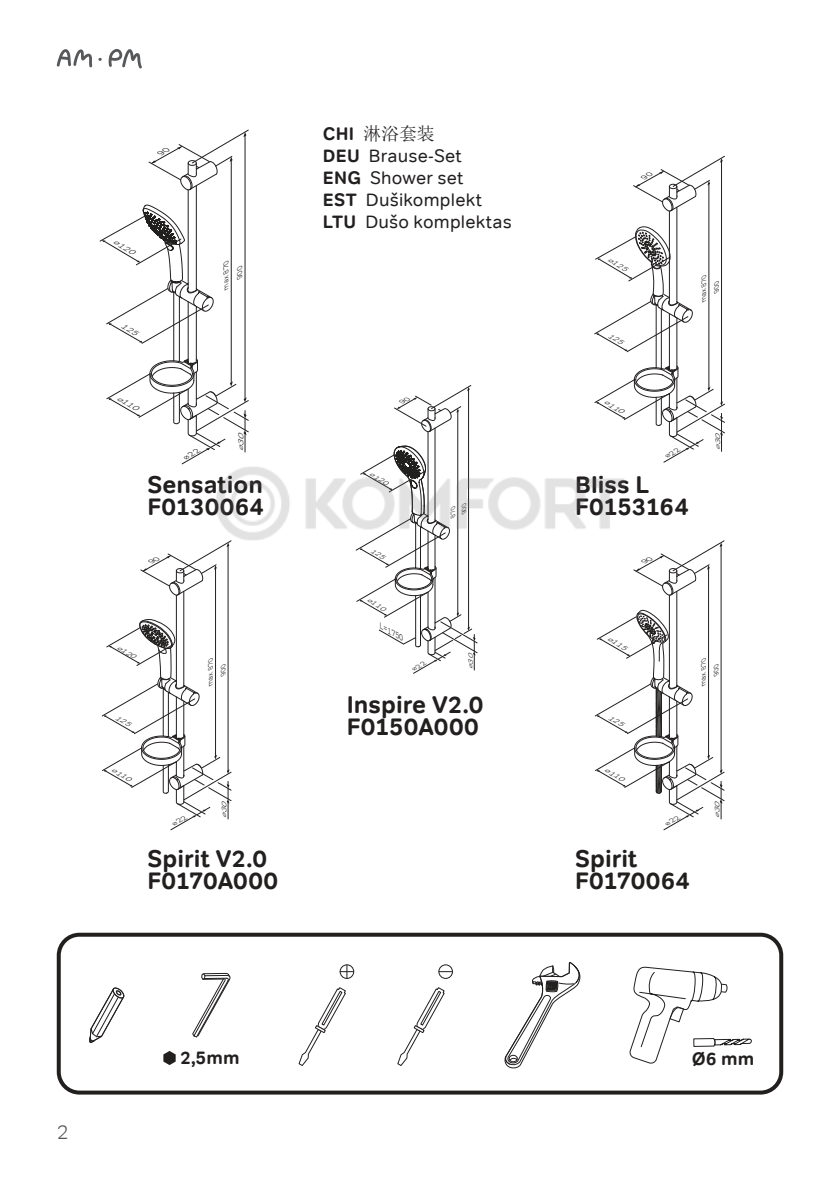
<style>
.page{position:relative;width:840px;height:1191px;background:#fff}
.page>*{position:absolute;margin:0;border:0;box-sizing:border-box;transform-origin:0 0}
.t1{font:700 24px/22px "Tondo Corp";color:#221f1f}
.t2{font:300 20px "Tondo Corp";color:#57585a}
.t3{font:18px/22px "Tondo Corp";letter-spacing:.01em;color:#221f1f}
.t4{font:700 18px "Tondo Corp";color:#221f1f}
.t5{font:18px "Sim Sun";color:#221f1f}
.t6{font:italic 300 7.6px "Tondo Corp";color:#221f1f}
.t7{font:italic 300 7.4px "Tondo Corp";color:#221f1f;scale:1.33 1}
.t8{font:italic 300 7.2px/13.8px "Tondo Corp";color:#221f1f}
.t9{font:italic 300 6.8px "Tondo Corp";color:#221f1f;scale:1.33 1}
.t10{font:italic 300 6.6px "Tondo Corp";color:#221f1f;scale:1.33 1}
.t11{font:italic 300 6.6px "Tondo Corp";color:#221f1f}
.t12{font:italic 300 6.4px "Tondo Corp";color:#221f1f;scale:1.33 1}
.t13{font:italic 300 6.2px/10.8px "Tondo Corp";color:#221f1f;text-align:center}
.s1{font-family:"Cambria";font-weight:400}
.s2{font-family:"Tondo Corp";font-weight:700}
.s3{font-weight:700}
.s4{font-size:6.6px}
</style>
<div class="page">
<svg style="left:98px;top:58px;width:4px;height:3px"></svg>
<svg style="left:109px;top:49px;width:33px;height:19px"></svg>
<svg style="left:57px;top:49px;width:35px;height:18px"></svg>
<svg style="left:89px;top:987px;width:36px;height:56px"></svg>
<div style="left:339px;top:964px;width:15px;height:14px;border:1px solid #221f1f;border-radius:50%"></div>
<svg style="left:340px;top:965px;width:13px;height:13px"></svg>
<svg style="left:298px;top:987px;width:48px;height:79px"></svg>
<div style="left:438px;top:964px;width:14px;height:14px;border:1px solid #221f1f;border-radius:50%"></div>
<svg style="left:438px;top:971px;width:14px;height:1px"></svg>
<svg style="left:397px;top:987px;width:48px;height:79px"></svg>
<svg style="left:504px;top:962px;width:77px;height:107px"></svg>
<svg style="left:192px;top:972px;width:39px;height:66px"></svg>
<svg style="left:629px;top:966px;width:123px;height:97px"></svg>
<svg style="left:163px;top:1051px;width:12px;height:14px"></svg>
<div style="left:57px;top:932px;width:725px;height:162px;border:4px solid #221f1f;border-radius:21px"></div>
<img style="left:216px;top:467px;width:409px;height:73px">
<svg style="left:99px;top:129px;width:150px;height:336px"></svg>
<svg style="left:594px;top:155px;width:131px;height:308px"></svg>
<svg style="left:593px;top:532px;width:131px;height:299px"></svg>
<svg style="left:101px;top:511px;width:131px;height:320px"></svg>
<svg style="left:355px;top:385px;width:123px;height:289px"></svg>
<p class="t7" style="left:116px;top:237px;width:19px;rotate:30deg"><span class="s1">⌀</span>120</p>
<p class="t7" style="left:120px;top:394px;width:19px;rotate:30deg"><span class="s1">⌀</span>110</p>
<p class="t8" style="left:219px;top:278px;width:20px;text-indent:-10px;rotate:-90deg">max 870<br>900</p>
<p class="t7" style="left:236px;top:451px;width:22px;rotate:-90deg"><span class="s1">⌀</span>30</p>
<p class="t1" style="left:147px;top:473px;width:118px">Sensation<br>F0130064</p>
<p class="t5" style="left:323px;top:125px;width:113px"><span class="s2">CHI</span> 淋浴套装</p>
<p class="t3" style="left:323px;top:146px;width:190px"><span class="s3">DEU</span> Brause-Set<br><span class="s3">ENG</span> Shower set<br><span class="s3">EST</span> Dušikomplekt<br><span class="s3">LTU</span> Dušo komplektas</p>
<p class="t12" style="left:372px;top:470px;width:16px;rotate:30deg"><span class="s1">⌀</span>120</p>
<p class="t12" style="left:369px;top:596px;width:16px;rotate:30deg"><span class="s1">⌀</span>110</p>
<p class="t6" style="left:383px;top:622px;width:29px;rotate:30deg">L=1750</p>
<p class="t13" style="left:447px;top:517px;width:16px;rotate:-90deg">870<br>900</p>
<p class="t12" style="left:119px;top:643px;width:16px;rotate:30deg"><span class="s1">⌀</span>120</p>
<p class="t12" style="left:466px;top:669px;width:19px;rotate:-90deg"><span class="s1">⌀</span>30</p>
<p class="t8" style="left:203px;top:685px;width:29px;rotate:-90deg">max <span class="s4">870</span></p>
<p class="t11" style="left:219px;top:675px;width:14px;rotate:-90deg">900</p>
<p class="t10" style="left:114px;top:766px;width:17px;rotate:30deg"><span class="s1">⌀</span>110</p>
<p class="t10" style="left:220px;top:818px;width:20px;rotate:-90deg"><span class="s1">⌀</span>30</p>
<p class="t1" style="left:147px;top:847px;width:132px">Spirit V2.0<br>F0170A000</p>
<p class="t1" style="left:346px;top:693px;width:138px">Inspire V2.0<br>F0150A000</p>
<p class="t9" style="left:610px;top:255px;width:18px;rotate:30deg"><span class="s1">⌀</span>125</p>
<p class="t8" style="left:696px;top:301px;width:29px;rotate:-90deg">max <span class="s4">870</span></p>
<p class="t11" style="left:712px;top:292px;width:14px;rotate:-90deg">900</p>
<p class="t9" style="left:606px;top:398px;width:18px;rotate:30deg"><span class="s1">⌀</span>110</p>
<p class="t1" style="left:574px;top:473px;width:115px">Bliss L<br>F0153164</p>
<p class="t9" style="left:713px;top:450px;width:20px;rotate:-90deg"><span class="s1">⌀</span>30</p>
<p class="t10" style="left:609px;top:634px;width:17px;rotate:30deg"><span class="s1">⌀</span>115</p>
<p class="t8" style="left:696px;top:685px;width:29px;rotate:-90deg">max <span class="s4">870</span></p>
<p class="t11" style="left:711px;top:675px;width:14px;rotate:-90deg">900</p>
<p class="t10" style="left:606px;top:766px;width:17px;rotate:30deg"><span class="s1">⌀</span>110</p>
<p class="t1" style="left:574px;top:847px;width:117px">Spirit<br>F0170064</p>
<p class="t10" style="left:713px;top:818px;width:20px;rotate:-90deg"><span class="s1">⌀</span>30</p>
<p class="t2" style="left:57px;top:1124px;width:14px">2</p>
<p class="t4" style="left:180px;top:1050px;width:61px">2,5mm</p>
<p class="t4" style="left:691px;top:1051px;width:64px">Ø6 mm</p>
</div>
